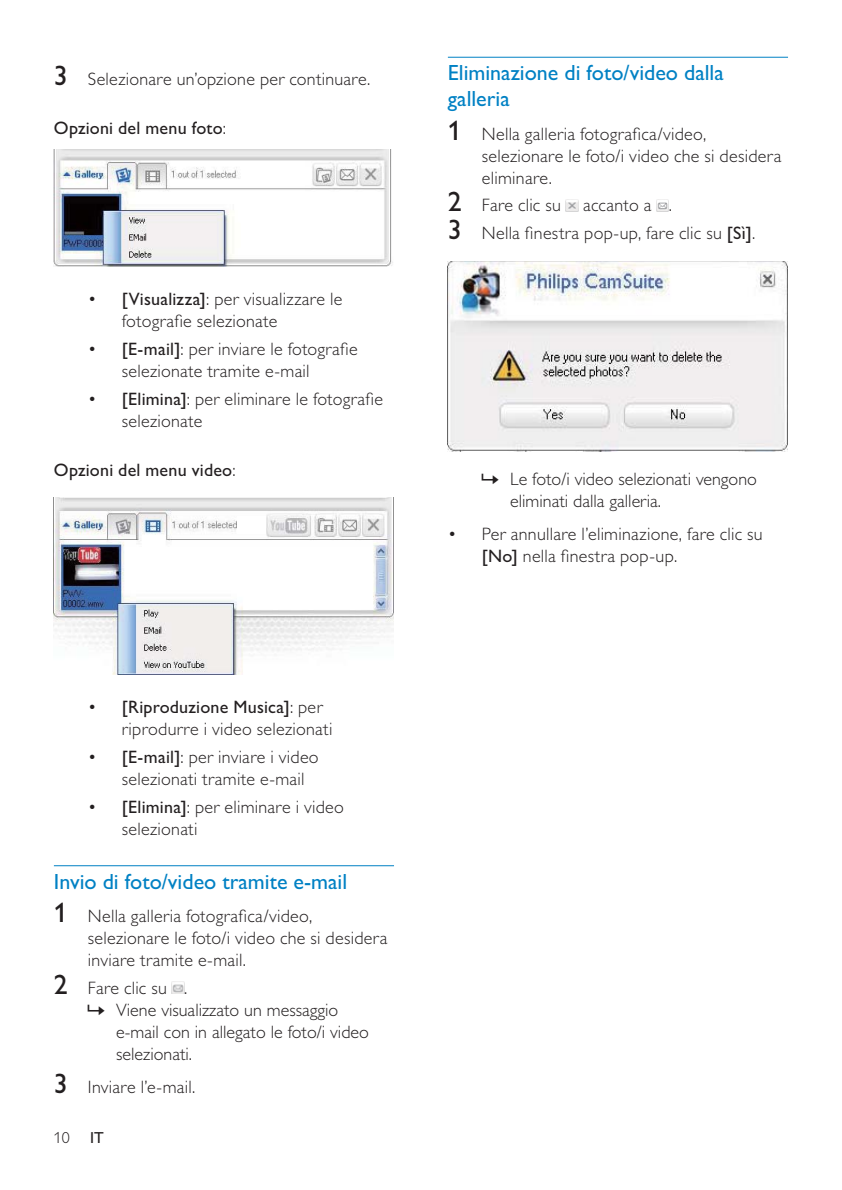
<style>
.page{position:relative;width:842px;height:1190px;background:#fff}
.page>*{position:absolute;margin:0;border:0;box-sizing:border-box;transform-origin:0 0}
.t1{font:22px/26px "Gill Sans Alt One WGL";color:#0081c4}
.t2{font:18px/22px "Gill Sans Alt One WGL Light";letter-spacing:.015em;color:#231f20}
.t3{font:18px "Gill Sans Alt One WGL";letter-spacing:.01em;color:#231f20}
.t4{font:16px "Gill Sans Alt One WGL Light";color:#231f20}
.t5{font:16px "Gill Sans Alt One WGL";color:#231f20}
.s1{font-family:"Gill Sans Alt One WGL";font-size:28px}
.s2{font-family:"Gill Sans Alt One WGL Light"}
.s3{font-family:"Gill Sans Alt One WGL"}
</style>
<div class="page">
<hr style="left:448px;top:57px;width:340px;height:1px;background:#0081c4">
<svg style="left:566px;top:199px;width:12px;height:12px"></svg>
<svg style="left:657px;top:199px;width:12px;height:12px"></svg>
<img style="left:448px;top:261px;width:339px;height:191px">
<hr style="left:54px;top:865px;width:340px;height:1px;background:#0081c4">
<svg style="left:172px;top:984px;width:12px;height:10px"></svg>
<img style="left:54px;top:149px;width:339px;height:117px">
<img style="left:54px;top:498px;width:339px;height:176px">
<p class="t2" style="left:54px;top:69px;width:318px"><span class="s1">3</span> Selezionare un’opzione per continuare.</p>
<p class="t3" style="left:54px;top:122px;width:174px">Opzioni del menu foto<span class="s2">:</span></p>
<p class="t2" style="left:122px;top:290px;width:222px;text-indent:-34px">• <span class="s3">[Visualizza]</span>: per visualizzare le fotografie selezionate</p>
<p class="t2" style="left:122px;top:340px;width:237px;text-indent:-34px">• <span class="s3">[E-mail]</span>: per inviare le fotografie selezionate tramite e-mail</p>
<p class="t2" style="left:122px;top:389px;width:263px;text-indent:-34px">• <span class="s3">[Elimina]</span>: per eliminare le fotografie selezionate</p>
<p class="t3" style="left:54px;top:464px;width:183px">Opzioni del menu video<span class="s2">:</span></p>
<p class="t3" style="left:88px;top:701px;width:236px"><span class="s2">•</span> [Riproduzione Musica]<span class="s2">: per</span></p>
<p class="t2" style="left:122px;top:720px;width:212px">riprodurre i video selezionati</p>
<p class="t2" style="left:122px;top:748px;width:198px;text-indent:-34px">• <span class="s3">[E-mail]</span>: per inviare i video selezionati tramite e-mail</p>
<p class="t2" style="left:122px;top:797px;width:224px;text-indent:-34px">• <span class="s3">[Elimina]</span>: per eliminare i video selezionati</p>
<p class="t1" style="left:54px;top:871px;width:295px">Invio di foto/video tramite e-mail</p>
<p class="t2" style="left:88px;top:907px;width:301px;text-indent:-34px"><span class="s1">1</span> Nella galleria fotografica/video, selezionare le foto/i video che si desidera inviare tramite e-mail.</p>
<p class="t2" style="left:116px;top:979px;width:254px;text-indent:-62px"><span class="s1">2</span> Fare clic su .<br>Viene visualizzato un messaggio e-mail con in allegato le foto/i video selezionati.</p>
<p class="t2" style="left:54px;top:1078px;width:143px"><span class="s1">3</span> Inviare l’e-mail.</p>
<p class="t5" style="left:90px;top:1133px;width:15px">IT</p>
<p class="t4" style="left:54px;top:1133px;width:17px">10</p>
<p class="t1" style="left:448px;top:62px;width:277px">Eliminazione di foto/video dalla galleria</p>
<p class="t2" style="left:482px;top:125px;width:301px;text-indent:-34px"><span class="s1">1</span> Nella galleria fotografica/video, selezionare le foto/i video che si desidera eliminare.</p>
<p class="t2" style="left:448px;top:194px;width:309px;line-height:27.6px"><span class="s1">2</span> Fare clic su accanto a .<br><span class="s1">3</span> Nella finestra pop-up, fare clic su <span class="s3">[Sì]</span>.</p>
<p class="t2" style="left:510px;top:470px;width:248px">Le foto/i video selezionati vengono eliminati dalla galleria.</p>
<p class="t2" style="left:482px;top:525px;width:282px;text-indent:-34px">• Per annullare l’eliminazione, fare clic su <span class="s3">[No]</span> nella finestra pop-up.</p>
</div>
